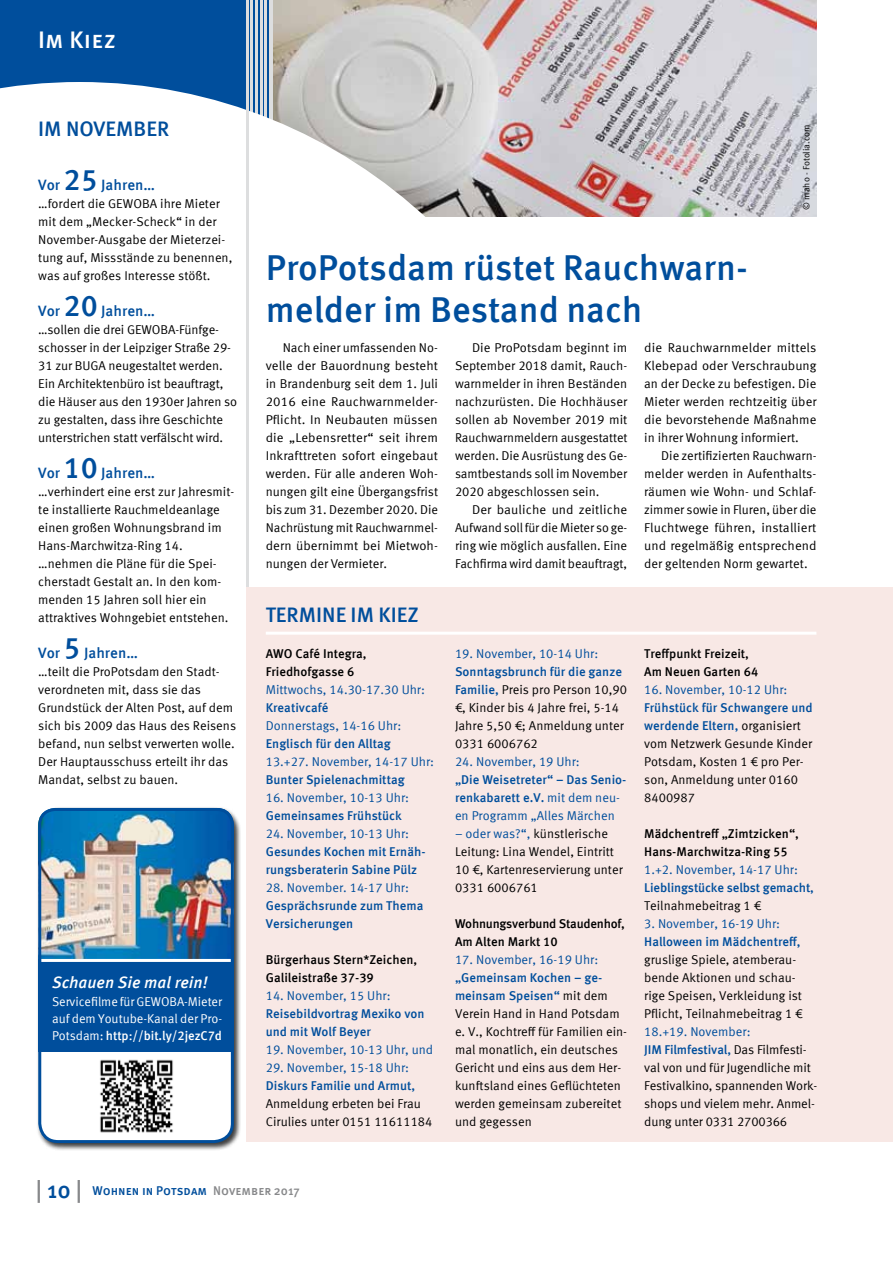
<style>
.page{position:relative;width:893px;height:1263px;background:#fff}
.page>*{position:absolute;margin:0;border:0;box-sizing:border-box;transform-origin:0 0}
.t1{font:500 36px/42px "Meta Offc";color:#004e9c}
.t2{font:500 24px "Meta Sc Offc";letter-spacing:.015em;color:#fff}
.t3{font:500 21px "Meta Offc";color:#004e9c}
.t4{font:italic 500 16.5px "Meta Offc";letter-spacing:-.005em;color:#fff}
.t5{font:500 15px "Meta Offc";color:#004e9c}
.t6{font:12.75px/18px "Meta Offc Norm";color:#000}
.t7{font:500 12.75px/18px "Meta Offc";color:#004e9c}
.t8{font:12.75px "Meta Offc Norm";color:#004e9c}
.t9{font:500 12.75px/18px "Meta Offc";color:#000}
.t10{font:12.75px/17.2px "Meta Offc Norm";letter-spacing:-.005em;color:#fff}
.t11{font:500 12.75px/18px "Meta Offc";letter-spacing:-.02em;color:#000}
.t12{font:500 12.75px "Meta Sc Offc";color:#004e9c}
.t13{font:500 12.75px "Meta Offc";letter-spacing:-.005em;color:#fff}
.t14{font:9px "Meta Offc Norm";color:#000}
.s1{font-size:30px}
.s2{font-family:"Meta Offc Norm";font-weight:400}
.s3{font-family:"Meta Offc";font-weight:500;color:#004e9c}
.s4{color:#004e9c}
.s5{font-family:"Meta Offc Norm";font-weight:400;color:#000}
.s6{font-size:24px;color:#87888a}
.s7{font-size:24px}
.s8{color:#87888a}
</style>
<div class="page">
<div style="left:0;top:0;width:270px;height:146px;background:#004e9c"></div>
<img style="left:274px;top:0;width:542px;height:217px">
<hr style="left:264px;top:0;width:3px;height:121px;background:#dddedf">
<hr style="left:269px;top:0;width:3px;height:121px;background:#dddedf">
<hr style="left:260px;top:0;width:2px;height:121px;background:#dddedf">
<hr style="left:255px;top:0;width:3px;height:121px;background:#dddedf">
<hr style="left:251px;top:0;width:2px;height:121px;background:#dddedf">
<svg style="left:0;top:82px;width:430px;height:135px"></svg>
<hr style="left:246px;top:0;width:3px;height:1127px;background:#dddedf">
<div style="left:37px;top:806px;width:204px;height:345px;background:#000;opacity:.75"></div>
<div style="left:40px;top:809px;width:192px;height:332px;background:#fff;border-radius:19px"></div>
<div style="left:38px;top:808px;width:196px;height:335px;border:3px solid #004e9c;border-radius:19px"></div>
<div style="left:38px;top:959px;width:196px;height:92px;background:#004e9c"></div>
<img style="left:100px;top:1059px;width:73px;height:74px">
<img style="left:37px;top:806px;width:198px;height:165px">
<hr style="left:41px;top:959px;width:190px;height:3px;background:#fff">
<div style="left:246px;top:587px;width:647px;height:555px;background:#f8e8e5"></div>
<hr style="left:266px;top:632px;width:550px;height:3px;background:#fff">
<h2 class="t2" style="left:38px;top:26px;width:79px">Im Kiez</h2>
<h3 class="t3" style="left:38px;top:116px;width:55px">Im November</h3>
<p class="t5" style="left:38px;top:176px;width:118px">Vor <span class="s1">25</span> Jahren…</p>
<p class="t6" style="left:38px;top:195px;width:196px">…fordert die GEWOBA ihre Mieter mit dem „Mecker-Scheck“ in der<br>November-Ausgabe der Mieterzei&shy;tung auf, Missstände zu benennen, was auf großes Interesse stößt.</p>
<p class="t5" style="left:38px;top:302px;width:118px">Vor <span class="s1">20</span> Jahren…</p>
<p class="t6" style="left:38px;top:321px;width:200px">…sollen die drei GEWOBA-Fünfge&shy;schosser in der Leipziger Straße 29- 31 zur BUGA neugestaltet werden.<br>Ein Architektenbüro ist beauftragt, die Häuser aus den 1930er Jahren so zu gestalten, dass ihre Geschichte unterstrichen statt verfälscht wird.</p>
<p class="t5" style="left:38px;top:464px;width:118px">Vor <span class="s1">10</span> Jahren…</p>
<p class="t6" style="left:38px;top:483px;width:197px">…verhindert eine erst zur Jahresmit&shy;te installierte Rauchmeldeanlage einen großen Wohnungsbrand im<br>Hans-Marchwitza-Ring 14. …nehmen die Pläne für die Spei&shy;cherstadt Gestalt an. In den kom&shy;menden 15 Jahren soll hier ein attraktives Wohngebiet entstehen.</p>
<p class="t5" style="left:38px;top:644px;width:101px">Vor <span class="s1">5</span> Jahren…</p>
<p class="t6" style="left:38px;top:663px;width:199px">…teilt die ProPotsdam den Stadt&shy;verordneten mit, dass sie das<br>Grundstück der Alten Post, auf dem sich bis 2009 das Haus des Reisens befand, nun selbst verwerten wolle.<br>Der Hauptausschuss erteilt ihr das<br>Mandat, selbst zu bauen.</p>
<p class="t4" style="left:52px;top:973px;width:157px">Schauen Sie mal rein!</p>
<p class="t10" style="left:52px;top:993px;width:172px">Servicefilme für GEWOBA-Mieter auf dem Youtube-Kanal der Pro-</p>
<p class="t13" style="left:52px;top:1028px;width:172px"><span class="s2">Potsdam:</span> http://bit.ly/2jezC7d</p>
<h1 class="t1" style="left:266px;top:248px;width:480px">ProPotsdam rüstet Rauchwarn&shy;melder im Bestand nach</h1>
<p class="t14" style="left:801px;top:210px;width:86px;rotate:-90deg">© maho - Fotolia.com</p>
<p class="t6" style="left:266px;top:339px;width:174px;text-align:justify;text-indent:17px">Nach einer umfassenden No&shy;velle der Bauordnung besteht in Brandenburg seit dem 1. Juli 2016 eine Rauchwarnmelder-Pflicht. In Neubauten müssen die „Lebensretter“ seit ihrem Inkrafttreten sofort eingebaut werden. Für alle anderen Woh&shy;nungen gilt eine Übergangsfrist bis zum 31. Dezember 2020. Die Nachrüstung mit Rauchwarnmel&shy;dern übernimmt bei Mietwoh&shy;nungen der Vermieter.</p>
<p class="t6" style="left:644px;top:339px;width:174px;text-align:justify">die Rauchwarnmelder mittels Klebepad oder Verschraubung an der Decke zu befestigen. Die Mieter werden rechtzeitig über die bevorstehende Maßnahme in ihrer Wohnung informiert.</p>
<p class="t6" style="left:455px;top:339px;width:174px;text-align:justify;text-indent:17px">Die ProPotsdam beginnt im September 2018 damit, Rauch&shy;warnmelder in ihren Beständen nachzurüsten. Die Hochhäuser sollen ab November 2019 mit Rauchwarnmeldern ausgestattet werden. Die Ausrüstung des Ge&shy;samtbestands soll im November 2020 abgeschlossen sein.</p>
<p class="t6" style="left:455px;top:501px;width:174px;text-align:justify;text-indent:17px">Der bauliche und zeitliche Aufwand soll für die Mieter so ge&shy;ring wie möglich ausfallen. Eine Fachfirma wird damit beauftragt,</p>
<p class="t6" style="left:644px;top:447px;width:174px;text-align:justify;text-indent:17px">Die zertifizierten Rauchwarn&shy;melder werden in Aufenthalts&shy;räumen wie Wohn- und Schlaf&shy;zimmer sowie in Fluren, über die Fluchtwege führen, installiert und regelmäßig entsprechend der geltenden Norm gewartet.</p>
<h3 class="t3" style="left:266px;top:602px;width:24px">Term</h3>
<h3 class="t3" style="left:316px;top:602px;width:92px">ine im Kiez</h3>
<p class="t9" style="left:266px;top:645px;width:102px">AWO Café I ntegra,<br>Friedhofgasse 6</p>
<p class="t8" style="left:266px;top:682px;width:161px">Mittwochs, 14.30-17.30 Uhr:</p>
<p class="t7" style="left:266px;top:699px;width:64px">Kreativcafé</p>
<p class="t8" style="left:266px;top:718px;width:137px">Donnerstags, 14-16 Uhr:</p>
<p class="t7" style="left:266px;top:735px;width:126px">Englisch für den Alltag</p>
<p class="t8" style="left:266px;top:754px;width:170px">13.+27. November, 14-17 Uhr:</p>
<p class="t7" style="left:266px;top:771px;width:140px">Bunter Spielenachmittag</p>
<p class="t8" style="left:266px;top:790px;width:145px">16. November, 10-13 Uhr:</p>
<p class="t7" style="left:266px;top:807px;width:138px">Gemeinsames Frühstück</p>
<p class="t8" style="left:266px;top:826px;width:145px">24. November, 10-13 Uhr:</p>
<p class="t7" style="left:266px;top:843px;width:161px">Gesundes Kochen mit Ernäh&shy;rungsberaterin Sabine Pülz</p>
<p class="t8" style="left:266px;top:880px;width:145px">28. November. 14-17 Uhr:</p>
<p class="t7" style="left:266px;top:897px;width:159px">Gesprächsrunde zum Thema<br>Versicherungen</p>
<p class="t9" style="left:266px;top:951px;width:153px">Bürgerhaus Stern*Zeichen,<br>Galileistraße 37-39</p>
<p class="t8" style="left:266px;top:988px;width:126px">14. November, 15 Uhr:</p>
<p class="t7" style="left:266px;top:1005px;width:160px">Reisebildvortrag Mexiko von und mit Wolf Beyer</p>
<p class="t8" style="left:266px;top:1042px;width:169px">19. November, 10-13 Uhr, und</p>
<p class="t8" style="left:266px;top:1060px;width:145px">29. November, 15-18 Uhr:</p>
<p class="t7" style="left:266px;top:1077px;width:151px">Diskurs Familie und Armut,</p>
<p class="t6" style="left:266px;top:1095px;width:168px">Anmeldung erbeten bei Frau<br>Cirulies unter 0151 11611184</p>
<p class="t8" style="left:455px;top:646px;width:145px">19. November, 10-14 Uhr:</p>
<p class="t7" style="left:455px;top:663px;width:169px">Sonntagsbrunch für die ganze</p>
<p class="t6" style="left:455px;top:681px;width:173px"><span class="s3">Familie,</span> Preis pro Person 10,90 €, Kinder bis 4 Jahre frei, 5-14<br>Jahre 5,50 €; Anmeldung unter<br>0331 6006762</p>
<p class="t8" style="left:455px;top:754px;width:126px">24. November, 19 Uhr:</p>
<p class="t7" style="left:455px;top:771px;width:173px">„Die Weisetreter“ – Das Senio&shy;renkabarett e.V. <span class="s2">mit dem neu-</span></p>
<p class="t8" style="left:455px;top:808px;width:161px">en Programm „Alles Märchen</p>
<p class="t6" style="left:455px;top:825px;width:169px"><span class="s4">– oder was?“,</span> künstlerische<br>Leitung: Lina Wendel, Eintritt<br>10 €, Kartenreservierung unter<br>0331 6006761</p>
<p class="t11" style="left:455px;top:915px;width:171px">Wohnungsverbund Staudenhof,<br>Am Alten Markt 10</p>
<p class="t8" style="left:455px;top:952px;width:145px">17. November, 16-19 Uhr:</p>
<p class="t7" style="left:455px;top:969px;width:154px">„Gemeinsam Kochen – ge&shy;meinsam Speisen“ <span class="s5">mit dem</span></p>
<p class="t6" style="left:455px;top:1005px;width:174px">Verein Hand in Hand Potsdam e. V., Kochtreff für Familien ein&shy;mal monatlich, ein deutsches<br>Gericht und eins aus dem Her&shy;kunftsland eines Geflüchteten werden gemeinsam zubereitet und gegessen</p>
<p class="t9" style="left:644px;top:645px;width:116px">Treffpunkt Freizeit,<br>Am Neuen Garten 64</p>
<p class="t8" style="left:644px;top:682px;width:145px">16. November, 10-12 Uhr:</p>
<p class="t7" style="left:644px;top:699px;width:170px">Frühstück für Schwangere und werdende Eltern, <span class="s5">organisiert</span></p>
<p class="t6" style="left:644px;top:735px;width:169px">vom Netzwerk Gesunde Kinder<br>Potsdam, Kosten 1 € pro Per&shy;son, Anmeldung unter 0160<br>8400987</p>
<p class="t9" style="left:644px;top:825px;width:156px">Mädchentreff „Zimtzicken“,<br>Hans-Marchwitza-Ring 55</p>
<p class="t8" style="left:644px;top:862px;width:155px">1.+2. November, 14-17 Uhr:</p>
<p class="t7" style="left:644px;top:879px;width:171px">Lieblingstücke selbst gemacht,</p>
<p class="t6" style="left:644px;top:897px;width:118px">Teilnahmebeitrag 1 €</p>
<p class="t8" style="left:644px;top:916px;width:137px">3. November, 16-19 Uhr:</p>
<p class="t7" style="left:644px;top:933px;width:158px">H alloween im Mädchentreff,</p>
<p class="t6" style="left:644px;top:951px;width:160px">gruslige Spiele, atemberau&shy;bende Aktionen und schau&shy;rige Speisen, Verkleidung ist<br>Pflicht, Teilnahmebeitrag 1 €</p>
<p class="t8" style="left:644px;top:1024px;width:108px">18.+19. November:</p>
<p class="t7" style="left:644px;top:1041px;width:164px">JI M Filmfestival, <span class="s5">Das Filmfesti-</span></p>
<p class="t6" style="left:644px;top:1059px;width:175px">val von und für Jugendliche mit<br>Festivalkino, spannenden Work&shy;shops und vielem mehr. Anmel&shy;dung unter 0331 2700366</p>
<p class="t12" style="left:36px;top:1183px;width:265px"><span class="s6">|</span> <span class="s7">10</span> <span class="s6">|</span> Wohnen in Potsdam <span class="s8">November 2017</span></p>
</div>
